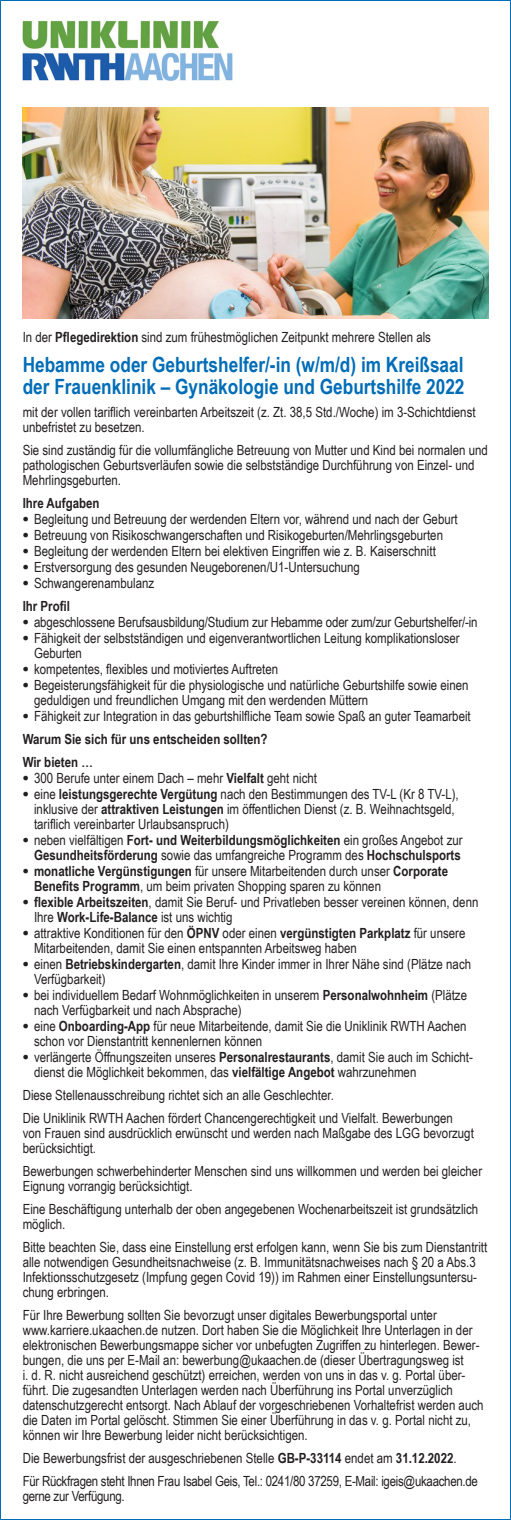
<style>
.page{position:relative;width:511px;height:1520px;background:#fff}
.page>*{position:absolute;margin:0;border:0;box-sizing:border-box;transform-origin:0 0}
.t1{font:700 21px/22px "Arial Narrow";color:#006db7}
.t2{font:14px/15px "Arial Narrow";color:#231f20}
.t3{font:14px/23px "Arial Narrow";letter-spacing:-.02em;color:#231f20}
.t4{font:700 14px/15px "Arial Narrow";color:#231f20;text-align:right}
.s1{font-weight:700}
.s2{font-weight:400}
</style>
<div class="page">
<img style="left:23px;top:21px;width:209px;height:60px">
<img style="left:23px;top:108px;width:465px;height:211px">
<p class="t2" style="left:23px;top:329px;width:409px">In der <span class="s1">Pflegedirektion</span> sind zum frühestmöglichen Zeitpunkt mehrere Stellen als</p>
<h1 class="t1" style="left:23px;top:352px;width:443px">Hebamme oder Geburtshelfer/-in (w/m/d) im Kreißsaal der Frauenklinik – Gynäkologie und Geburtshilfe 2022</h1>
<p class="t2" style="left:23px;top:404px;width:454px">mit der vollen tariflich vereinbarten Arbeitszeit (z. Zt. 38,5 Std./Woche) im 3-Schichtdienst unbefristet zu besetzen.</p>
<p class="t2" style="left:23px;top:442px;width:466px">Sie sind zuständig für die vollumfängliche Betreuung von Mutter und Kind bei normalen und pathologischen Geburtsverläufen sowie die selbstständige Durchführung von Einzel- und<br>Mehrlingsgeburten.</p>
<p class="t4" style="left:23px;top:495px;width:78px">Ihre Aufgaben</p>
<p class="t2" style="left:23px;top:511px;width:436px">● Begleitung und Betreuung der werdenden Eltern vor, während und nach der Geburt</p>
<p class="t2" style="left:23px;top:527px;width:421px">● Betreuung von Risikoschwangerschaften und Risikogeburten/Mehrlingsgeburten</p>
<p class="t2" style="left:23px;top:543px;width:414px">● Begleitung der werdenden Eltern bei elektiven Eingriffen wie z. B. Kaiserschnitt</p>
<p class="t2" style="left:23px;top:559px;width:338px">● Erstversorgung des gesunden Neugeborenen/U1-Untersuchung</p>
<p class="t2" style="left:23px;top:571px;width:133px;line-height:23px">● Schwangerenambulanz<br><span class="s1">Ihr Profil</span></p>
<p class="t2" style="left:23px;top:614px;width:456px">● abgeschlossene Berufsausbildung/Studium zur Hebamme oder zum/zur Geburtshelfer/-in</p>
<p class="t2" style="left:34px;top:630px;width:427px;text-indent:-11px">● Fähigkeit der selbstständigen und eigenverantwortlichen Leitung komplikationsloser<br>Geburten</p>
<p class="t2" style="left:23px;top:661px;width:257px">● kompetentes, flexibles und motiviertes Auftreten</p>
<p class="t2" style="left:34px;top:677px;width:435px;text-indent:-11px">● Begeisterungsfähigkeit für die physiologische und natürliche Geburtshilfe sowie einen geduldigen und freundlichen Umgang mit den werdenden Müttern</p>
<p class="t2" style="left:23px;top:704px;width:449px;line-height:23px">● Fähigkeit zur Integration in das geburtshilfliche Team sowie Spaß an guter Teamarbeit<br><span class="s1">Warum Sie sich für uns entscheiden sollten?<br>Wir bieten …</span></p>
<p class="t2" style="left:23px;top:770px;width:295px">● 300 Berufe unter einem Dach – mehr <span class="s1">Vielfalt</span> geht nicht</p>
<p class="t2" style="left:34px;top:786px;width:426px;text-indent:-11px">● eine <span class="s1">leistungsgerechte Vergütung</span> nach den Bestimmungen des TV-L (Kr 8 TV-L), inklusive der <span class="s1">attraktiven Leistungen</span> im öffentlichen Dienst (z. B. Weihnachtsgeld, tariflich vereinbarter Urlaubsanspruch)</p>
<p class="t4" style="left:23px;top:832px;width:441px">● <span class="s2">neben vielfältigen</span> Fort- und Weiterbildungsmöglichkeiten <span class="s2">ein großes Angebot zur<br></span>Gesundheitsförderung <span class="s2">sowie das umfangreiche Programm des</span> Hochschulsports</p>
<p class="t2" style="left:34px;top:863px;width:415px;text-indent:-11px">● <span class="s1">monatliche Vergünstigungen</span> für unsere Mitarbeitenden durch unser <span class="s1">Corporate<br>Benefits Programm</span>, um beim privaten Shopping sparen zu können</p>
<p class="t2" style="left:34px;top:894px;width:445px;text-indent:-11px">● <span class="s1">flexible Arbeitszeiten</span>, damit Sie Beruf- und Privatleben besser vereinen können, denn<br>Ihre <span class="s1">Work-Life-Balance</span> ist uns wichtig</p>
<p class="t2" style="left:34px;top:925px;width:432px;text-indent:-11px">● attraktive Konditionen für den <span class="s1">ÖPNV</span> oder einen <span class="s1">vergünstigten Parkplatz</span> für unsere<br>Mitarbeitenden, damit Sie einen entspannten Arbeitsweg haben</p>
<p class="t2" style="left:34px;top:956px;width:438px;text-indent:-11px">● einen <span class="s1">Betriebskindergarten</span>, damit Ihre Kinder immer in Ihrer Nähe sind (Plätze nach<br>Verfügbarkeit)</p>
<p class="t2" style="left:34px;top:987px;width:434px;text-indent:-11px">● bei individuellem Bedarf Wohnmöglichkeiten in unserem <span class="s1">Personalwohnheim</span> (Plätze nach Verfügbarkeit und nach Absprache)</p>
<p class="t2" style="left:34px;top:1018px;width:433px;text-indent:-11px">● eine <span class="s1">Onboarding-App</span> für neue Mitarbeitende, damit Sie die Uniklinik RWTH Aachen schon vor Dienstantritt kennenlernen können</p>
<p class="t2" style="left:34px;top:1049px;width:440px;text-indent:-11px">● verlängerte Öffnungszeiten unseres <span class="s1">Personalrestaurants</span>, damit Sie auch im Schicht&shy;dienst die Möglichkeit bekommen, das <span class="s1">vielfältige Angebot</span> wahrzunehmen</p>
<p class="t2" style="left:23px;top:1083px;width:431px;line-height:23px">Diese Stellenausschreibung richtet sich an alle Geschlechter.<br>Die Uniklinik RWTH Aachen fördert Chancengerechtigkeit und Vielfalt. Bewerbungen</p>
<p class="t2" style="left:23px;top:1125px;width:452px">von Frauen sind ausdrücklich erwünscht und werden nach Maßgabe des LGG bevorzugt berücksichtigt.</p>
<p class="t2" style="left:23px;top:1163px;width:460px">Bewerbungen schwerbehinderter Menschen sind uns willkommen und werden bei gleicher<br>Eignung vorrangig berücksichtigt.</p>
<p class="t2" style="left:23px;top:1201px;width:456px">Eine Beschäftigung unterhalb der oben angegebenen Wochenarbeitszeit ist grundsätzlich möglich.</p>
<p class="t2" style="left:23px;top:1239px;width:465px">Bitte beachten Sie, dass eine Einstellung erst erfolgen kann, wenn Sie bis zum Dienstantritt alle notwendigen Gesundheitsnachweise (z. B. Immunitätsnachweises nach § 20 a Abs.3<br>Infektionsschutzgesetz (Impfung gegen Covid 19)) im Rahmen einer Einstellungsuntersu&shy;chung erbringen.</p>
<p class="t2" style="left:23px;top:1307px;width:462px">Für Ihre Bewerbung sollten Sie bevorzugt unser digitales Bewerbungsportal unter www.karriere.ukaachen.de nutzen. Dort haben Sie die Möglichkeit Ihre Unterlagen in der elektronischen Bewerbungsmappe sicher vor unbefugten Zugriffen zu hinterlegen. Bewer&shy;bungen, die uns per E-Mail an: bewerbung@ukaachen.de (dieser Übertragungsweg ist<br>i. d. R. nicht ausreichend geschützt) erreichen, werden von uns in das v. g. Portal über&shy;führt. Die zugesandten Unterlagen werden nach Überführung ins Portal unverzüglich datenschutzgerecht entsorgt. Nach Ablauf der vorgeschriebenen Vorhaltefrist werden auch die Daten im Portal gelöscht. Stimmen Sie einer Überführung in das v. g. Portal nicht zu, können wir Ihre Bewerbung leider nicht berücksichtigen.</p>
<p class="t3" style="left:23px;top:1446px;width:456px">Die Bewerbungsfrist der ausgeschriebenen Stelle <span class="s1">GB-P-33114</span> endet am <span class="s1">31.12.2022</span>.<br>Für Rückfragen steht Ihnen Frau Isabel Geis, Tel.: 0241/80 37259, E-Mail: igeis@ukaachen.de</p>
<p class="t3" style="left:23px;top:1484px;width:103px">gerne zur Verfügung.</p>
</div>
